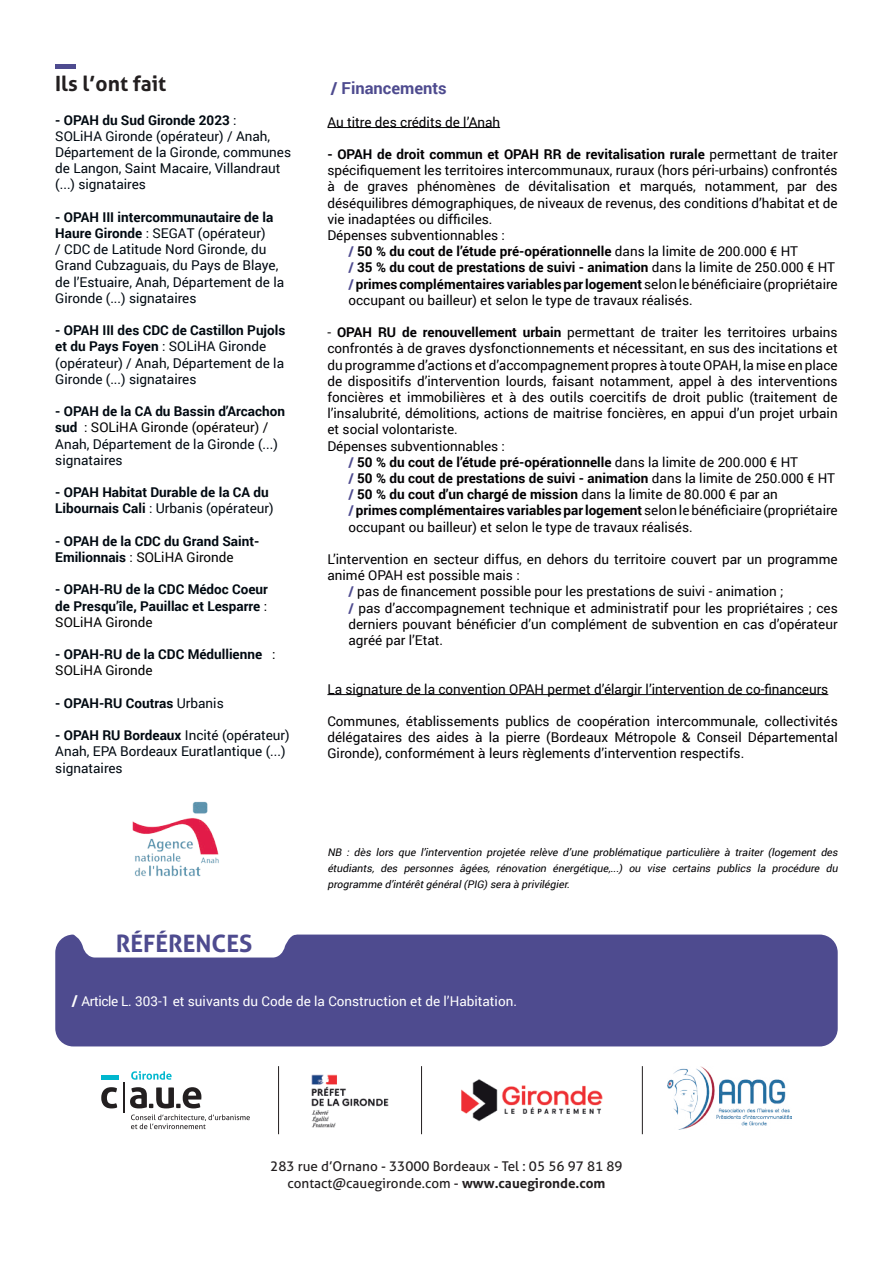
<style>
.page{position:relative;width:893px;height:1263px;background:#fff}
.page>*{position:absolute;margin:0;border:0;box-sizing:border-box;transform-origin:0 0}
.t1{font:700 24px "Aller";color:#4e4b8f}
.t2{font:700 21px "Aller";color:#231f20}
.t3{font:700 16.5px "Roboto";color:#4e4b8f}
.t4{font:13.5px/16.2px "Roboto";color:#020003;text-align:justify}
.t5{font:13.5px/16.2px "Roboto";color:#000911}
.t6{font:700 13.5px "Roboto";color:#020003}
.t7{font:700 13.5px/16.2px "Roboto";color:#000911}
.t8{font:13.5px/16.5px "Aller";color:#231f20;text-align:center}
.t9{font:13.5px "Roboto";color:#fff}
.t10{font:13.5px "Roboto";color:#000}
.t11{font:italic 10.5px/16.2px "Roboto";color:#020003;text-align:justify}
.s1{font-weight:400}
.s2{color:#4e4b8f}
.s3{font-weight:700}
.s4{font-weight:700;color:#4e4b8f}
.s5{font-weight:700;color:#020003}
.s6{color:#000001}
.s7{font-weight:400;color:#000001}
.s8{font-weight:700;font-size:15px}
</style>
<div class="page">
<div style="left:55px;top:934px;width:783px;height:112px;background:#4e4b8f;border-radius:18px"></div>
<svg style="left:73px;top:934px;width:223px;height:23px;background:#efeff5"></svg>
<hr style="left:123px;top:1082px;width:1px;height:31px;background:#231f20">
<svg style="left:101px;top:1087px;width:16px;height:21px"></svg>
<svg style="left:130px;top:1087px;width:71px;height:21px"></svg>
<hr style="left:101px;top:1075px;width:17px;height:4px;background:#00b7ce">
<svg style="left:131px;top:1114px;width:119px;height:15px"></svg>
<svg style="left:131px;top:1071px;width:41px;height:9px"></svg>
<hr style="left:278px;top:1066px;width:1px;height:68px;background:#231f20">
<hr style="left:421px;top:1066px;width:1px;height:68px;background:#231f20">
<hr style="left:642px;top:1066px;width:1px;height:68px;background:#231f20">
<div style="left:55px;top:64px;width:20px;height:5px;background:#4e4b8f"></div>
<hr style="left:327px;top:127px;width:173px;height:1px;background:#020003">
<hr style="left:327px;top:694px;width:501px;height:1px;background:#020003">
<img style="left:668px;top:1066px;width:124px;height:63px">
<img style="left:461px;top:1079px;width:142px;height:43px">
<img style="left:132px;top:801px;width:87px;height:76px">
<img style="left:311px;top:1074px;width:78px;height:54px">
<h2 class="t2" style="left:55px;top:70px;width:113px">Ils l’ont fait</h2>
<p class="t3" style="left:331px;top:77px;width:118px">/ Financements</p>
<p class="t4" style="left:327px;top:113px;width:174px">Au titre des crédits de l’Anah</p>
<p class="t6" style="left:327px;top:145px;width:512px">- OPAH de droit commun et OPAH RR de revitalisation rurale <span class="s1">permettant de traiter</span></p>
<p class="t4" style="left:327px;top:162px;width:512px">spécifiquement les territoires intercommunaux, ruraux (hors péri-urbains) confrontés</p>
<p class="t4" style="left:327px;top:178px;width:512px">à de graves phénomènes de dévitalisation et marqués, notamment, par des</p>
<p class="t4" style="left:327px;top:194px;width:512px">déséquilibres démographiques, de niveaux de revenus, des conditions d’habitat et de</p>
<p class="t4" style="left:327px;top:210px;width:167px">vie inadaptées ou difficiles.</p>
<p class="t4" style="left:327px;top:227px;width:179px">Dépenses subventionnables :</p>
<p class="t6" style="left:348px;top:242px;width:451px"><span class="s2">/</span> 50 % du cout de l’étude pré-opérationnelle <span class="s1">dans la limite de 200.000 € HT</span></p>
<p class="t6" style="left:348px;top:258px;width:488px"><span class="s2">/</span> 35 % du cout de prestations de suivi - animation <span class="s1">dans la limite de 250.000 € HT</span></p>
<p class="t6" style="left:348px;top:274px;width:491px"><span class="s2">/</span>primes complémentaires variables par logement <span class="s1">selon le bénéficiaire (propriétaire</span></p>
<p class="t4" style="left:348px;top:291px;width:346px">occupant ou bailleur) et selon le type de travaux réalisés.</p>
<p class="t4" style="left:327px;top:324px;width:512px">- <span class="s3">OPAH RU de renouvellement urbain</span> permettant de traiter les territoires urbains</p>
<p class="t4" style="left:327px;top:340px;width:512px">confrontés à de graves dysfonctionnements et nécessitant, en sus des incitations et</p>
<p class="t4" style="left:327px;top:356px;width:512px">du programme d’actions et d’accompagnement propres à toute OPAH, la mise en place</p>
<p class="t4" style="left:327px;top:372px;width:512px">de dispositifs d’intervention lourds, faisant notamment, appel à des interventions</p>
<p class="t4" style="left:327px;top:389px;width:512px">foncières et immobilières et à des outils coercitifs de droit public (traitement de</p>
<p class="t4" style="left:327px;top:405px;width:512px">l’insalubrité, démolitions, actions de maitrise foncières, en appui d’un projet urbain</p>
<p class="t4" style="left:327px;top:421px;width:132px">et social volontariste.</p>
<p class="t4" style="left:327px;top:437px;width:179px">Dépenses subventionnables :</p>
<p class="t6" style="left:348px;top:452px;width:451px"><span class="s2">/</span> 50 % du cout de l’étude pré-opérationnelle <span class="s1">dans la limite de 200.000 € HT</span></p>
<p class="t6" style="left:348px;top:469px;width:488px"><span class="s2">/</span> 50 % du cout de prestations de suivi - animation <span class="s1">dans la limite de 250.000 € HT</span></p>
<p class="t10" style="left:348px;top:485px;width:431px"><span class="s4">/</span> <span class="s5">50 % du cout</span> <span class="s3">d’un chargé de mission</span> dans la limite de 80.000 € par an</p>
<p class="t6" style="left:348px;top:501px;width:491px"><span class="s2">/</span>primes complémentaires variables par logement <span class="s1">selon le bénéficiaire (propriétaire</span></p>
<p class="t4" style="left:348px;top:518px;width:346px">occupant ou bailleur) et selon le type de travaux réalisés.</p>
<p class="t4" style="left:327px;top:551px;width:512px">L’intervention en secteur diffus, en dehors du territoire couvert par un programme</p>
<p class="t4" style="left:327px;top:567px;width:194px">animé OPAH est possible mais :</p>
<p class="t4" style="left:348px;top:583px;width:437px"><span class="s4">/</span> pas de financement possible pour les prestations de suivi - animation ;</p>
<p class="t4" style="left:348px;top:599px;width:491px"><span class="s4">/</span> pas d’accompagnement technique et administratif pour les propriétaires ; ces</p>
<p class="t4" style="left:348px;top:615px;width:491px">derniers pouvant bénéficier d’un complément de subvention en cas d’opérateur</p>
<p class="t4" style="left:348px;top:632px;width:96px">agréé par l’Etat.</p>
<p class="t4" style="left:327px;top:680px;width:502px">La signature de la convention OPAH permet d’élargir l’intervention de co-financeurs</p>
<p class="t4" style="left:327px;top:713px;width:512px">Communes, établissements publics de coopération intercommunale, collectivités délégataires des aides à la pierre (Bordeaux Métropole &amp; Conseil Départemental Gironde), conformément à leurs règlements d’intervention respectifs.</p>
<p class="t5" style="left:55px;top:111px;width:237px"><span class="s3">- OPAH du Sud Gironde 2023</span> :<br>SOLiHA Gironde (opérateur) / Anah,<br>Département de la Gironde, communes de Langon, Saint Macaire, Villandraut (...) signataires</p>
<p class="t5" style="left:55px;top:208px;width:230px"><span class="s3">- OPAH III intercommunautaire de la Haure Gironde</span> : SEGAT (opérateur)<br>/ CDC de Latitude Nord Gironde, du Grand Cubzaguais, du Pays de Blaye, de l’Estuaire, Anah, Département de la Gironde (...) signataires</p>
<p class="t5" style="left:55px;top:322px;width:232px"><span class="s3">- OPAH III des CDC de Castillon Pujols et du Pays Foyen</span> : SOLiHA Gironde (opérateur) / Anah, Département de la Gironde (...) signataires</p>
<p class="t5" style="left:55px;top:403px;width:231px"><span class="s3">- OPAH de la CA du Bassin d’Arcachon sud</span> <span class="s6">: SOLiHA Gironde (opérateur) /<br></span>Anah, Département de la Gironde (...) signataires</p>
<p class="t7" style="left:55px;top:484px;width:220px">- OPAH Habitat Durable de la CA du<br>Libournais Cali <span class="s1">: Urbanis (opérateur)</span></p>
<p class="t7" style="left:55px;top:532px;width:206px">- OPAH de la CDC du Grand Saint-<br>Emilionnais <span class="s7">: SOLiHA Gironde</span></p>
<p class="t7" style="left:55px;top:581px;width:214px;text-align:justify">- OPAH-RU de la CDC Médoc Coeur de Presqu’île, Pauillac et Lesparre <span class="s7">:<br>SOLiHA Gironde</span></p>
<p class="t7" style="left:55px;top:646px;width:222px">- OPAH-RU de la CDC Médullienne <span class="s7">:<br>SOLiHA Gironde</span></p>
<p class="t7" style="left:55px;top:694px;width:170px">- OPAH-RU Coutras <span class="s1">Urbanis</span></p>
<p class="t5" style="left:55px;top:727px;width:236px"><span class="s3">- OPAH RU Bordeaux</span> Incité (opérateur)<br>Anah, EPA Bordeaux Euratlantique (...) signataires</p>
<h1 class="t1" style="left:116px;top:928px;width:138px">RÉFÉRENCES</h1>
<p class="t11" style="left:327px;top:843px;width:514px">NB : dès lors que l’intervention projetée relève d’une problématique particulière à traiter (logement des étudiants, des personnes âgées, rénovation énergétique,...) ou vise certains publics la procédure du programme d’intérêtgénéral(PIG)sera à privilégier.</p>
<p class="t9" style="left:72px;top:992px;width:447px"><span class="s8">/</span> Article L. 303-1 et suivants du Code de la Construction et de l’Habitation.</p>
<p class="t8" style="left:270px;top:1158px;width:354px">283 rue d’Ornano - 33000 Bordeaux - Tel : 05 56 97 81 89 contact@cauegironde.com - <span class="s3">www.cauegironde.com</span></p>
</div>
